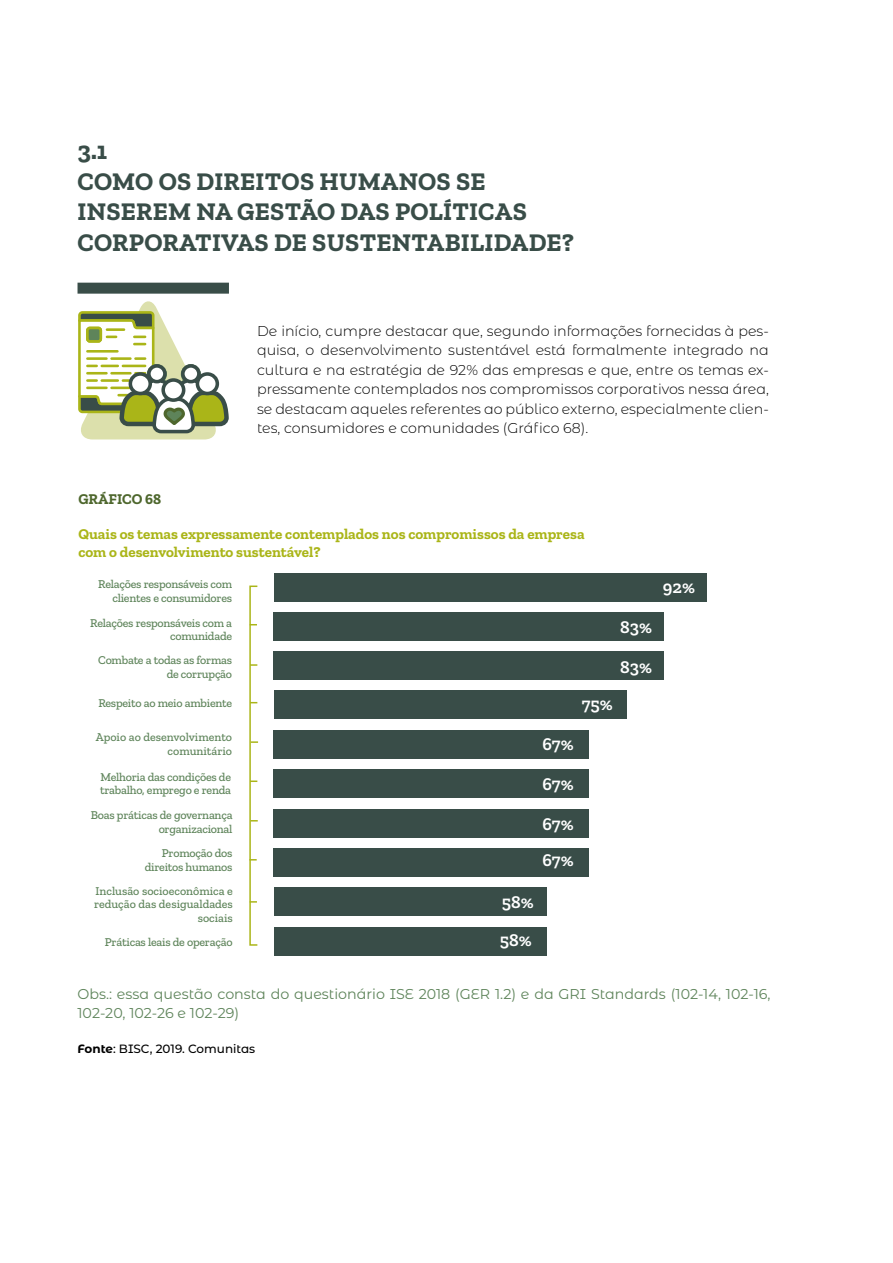
<style>
.page{position:relative;width:893px;height:1263px;background:#fff}
.page>*{position:absolute;margin:0;border:0;box-sizing:border-box;transform-origin:0 0}
.t1{font:700 25.5px/30.6px "Zilla Slab";letter-spacing:.01em;color:#394d48}
.t2{font:600 18px/39.5px "Zilla Slab";color:#fff}
.t3{font:700 15px/18px "Zilla Slab";color:#aab518}
.t4{font:700 15px "Zilla Slab";color:#4e672d}
.t5{font:300 14.25px/19.5px "Montserrat Alternates";color:#000;text-align:justify}
.t6{font:14.25px/19.5px "Montserrat Alternates";color:#5e845a}
.t7{font:500 12px/13.5px "Zilla Slab";letter-spacing:-.02em;color:#5e845a;text-align:right}
.t8{font:500 12px/13.5px "Zilla Slab";color:#5e845a;text-align:right}
.t9{font:500 12px "Montserrat Alternates";color:#000}
.s1{font-weight:700}
</style>
<div class="page">
<div style="left:78px;top:283px;width:151px;height:11px;background:#394d48"></div>
<div style="left:249px;top:585px;width:9px;height:361px;border:2px solid #aab518"></div>
<svg style="left:250px;top:664px;width:7px;height:2px"></svg>
<svg style="left:251px;top:741px;width:7px;height:2px"></svg>
<svg style="left:250px;top:780px;width:7px;height:2px"></svg>
<svg style="left:250px;top:901px;width:7px;height:2px"></svg>
<div style="left:274px;top:574px;width:432px;height:28px;background:#394d48"></div>
<div style="left:274px;top:612px;width:390px;height:28px;background:#394d48"></div>
<div style="left:274px;top:651px;width:390px;height:29px;background:#394d48"></div>
<div style="left:274px;top:691px;width:352px;height:28px;background:#394d48"></div>
<div style="left:274px;top:730px;width:315px;height:28px;background:#394d48"></div>
<div style="left:274px;top:770px;width:315px;height:28px;background:#394d48"></div>
<div style="left:274px;top:809px;width:315px;height:28px;background:#394d48"></div>
<div style="left:274px;top:848px;width:315px;height:28px;background:#394d48"></div>
<div style="left:274px;top:888px;width:272px;height:28px;background:#394d48"></div>
<div style="left:274px;top:927px;width:272px;height:28px;background:#394d48"></div>
<svg style="left:78px;top:301px;width:151px;height:138px"></svg>
<h1 class="t1" style="left:78px;top:135px;width:498px">3.1<br>COMO OS DIREITOS HUMANOS SE<br>INSEREM NA GESTÃO DAS POLÍTICAS<br>CORPORATIVAS DE SUSTENTABILIDADE?</h1>
<p class="t5" style="left:257px;top:321px;width:513px">De início, cumpre destacar que, segundo informações fornecidas à pes&shy;quisa, o desenvolvimento sustentável está formalmente integrado na cultura e na estratégia de 92% das empresas e que, entre os temas ex&shy;pressamente contemplados nos compromissos corporativos nessa área, se destacam aqueles referentes ao público externo, especialmente clien&shy;tes, consumidores e comunidades (Gráfico 68).</p>
<p class="t4" style="left:78px;top:490px;width:84px">GRÁFICO 68</p>
<p class="t3" style="left:78px;top:525px;width:508px">Quais os temas expressamente contemplados nos compromissos da empresa com o desenvolvimento sustentável?</p>
<p class="t7" style="left:98px;top:578px;width:135px">Relações responsáveis com clientes e consumidores</p>
<p class="t7" style="left:90px;top:616px;width:143px">Relações responsáveis com a comunidade</p>
<p class="t7" style="left:98px;top:653px;width:135px">Combate a todas as formas de corrupção</p>
<p class="t7" style="left:98px;top:696px;width:135px">Respeito ao meio ambiente</p>
<p class="t8" style="left:96px;top:730px;width:138px">Apoio ao desenvolvimento comunitário</p>
<p class="t7" style="left:100px;top:770px;width:133px;text-align:left">Melhoria das condições de trabalho, emprego e renda</p>
<p class="t7" style="left:91px;top:809px;width:143px">Boas práticas de governança organizacional</p>
<p class="t7" style="left:145px;top:846px;width:89px">Promoção dos direitos humanos</p>
<p class="t8" style="left:94px;top:884px;width:140px">Inclusão socioeconômica e redução das desigualdades sociais</p>
<p class="t7" style="left:105px;top:935px;width:129px">Práticas leais de operação</p>
<p class="t2" style="left:582px;top:685px;width:33px">75%</p>
<p class="t2" style="left:542px;top:725px;width:33px">67%<br>67%</p>
<p class="t2" style="left:542px;top:806px;width:33px;line-height:36px">67%<br>67%</p>
<p class="t2" style="left:500px;top:883px;width:36px;line-height:37.5px">58%<br>58%</p>
<p class="t2" style="left:620px;top:607px;width:33px">83%</p>
<p class="t2" style="left:620px;top:648px;width:33px">83%</p>
<p class="t2" style="left:663px;top:567px;width:34px">92%</p>
<p class="t6" style="left:78px;top:983px;width:695px">Obs.: essa questão consta do questionário ISE 2018 (GER 1.2) e da GRI Standards (102-14, 102-16,<br>102-20, 102-26 e 102-29)</p>
<p class="t9" style="left:78px;top:1040px;width:179px"><span class="s1">Fonte</span>: BISC, 2019. Comunitas</p>
</div>
